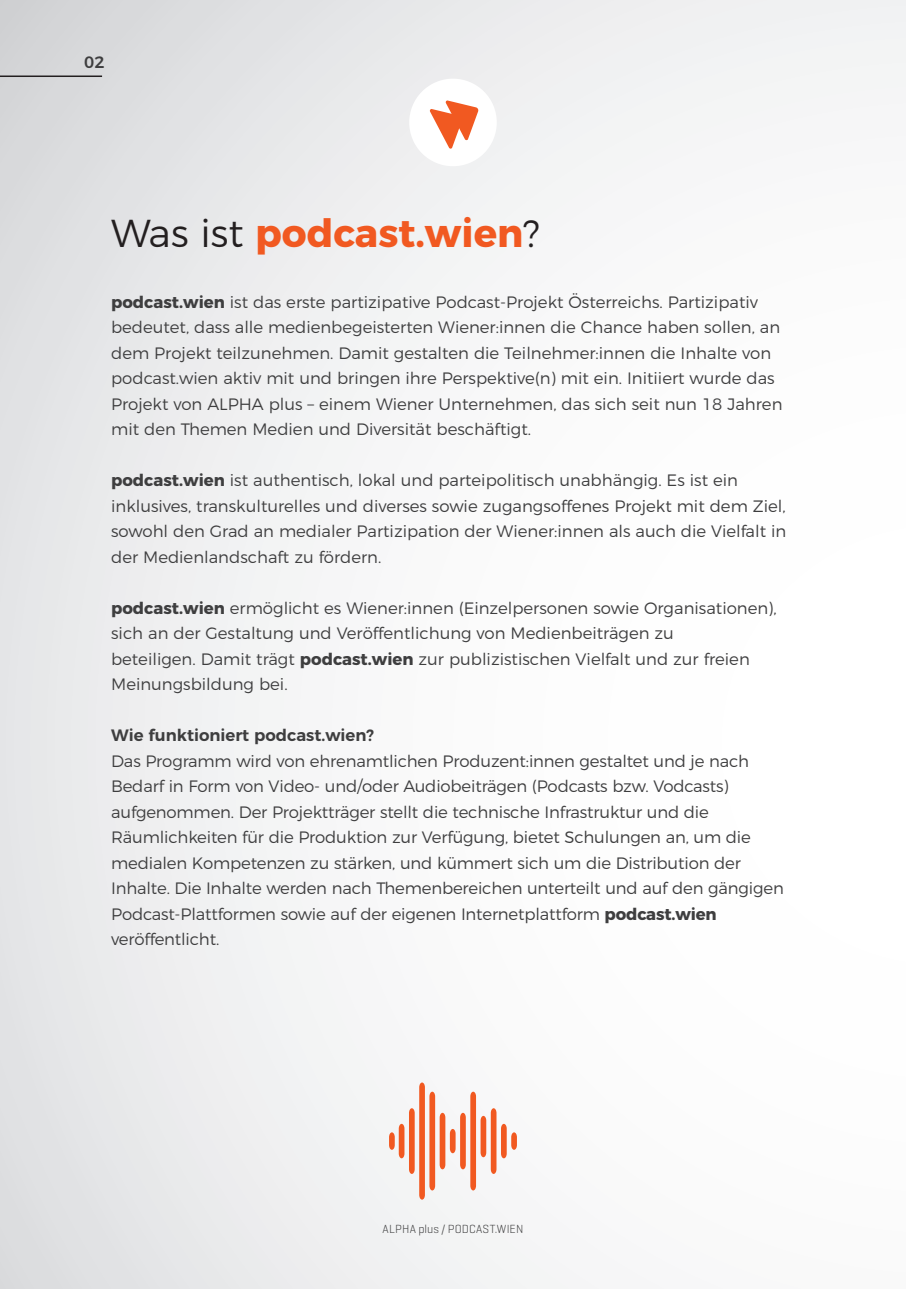
<style>
.page{position:relative;width:906px;height:1289px;background:#fff}
.page>*{position:absolute;margin:0;border:0;box-sizing:border-box;transform-origin:0 0}
.t1{font:700 38.85px "Montserrat";color:#f15921}
.t2{font:300 16.5px/25.5px "Montserrat";color:#3e3e3f}
.t3{font:600 16.5px "Montserrat";color:#3e3e3f}
.t4{font:500 16.5px "Montserrat";color:#3e3e3f}
.t5{font:300 12px "Geogrotesque";letter-spacing:.015em;color:#3e3e3f}
.s1{font-weight:300;color:#231f20}
.s2{font-weight:700}
</style>
<div class="page">
<div style="left:0;top:0;width:906px;height:1288px;background:linear-gradient(to right,#e5e6e7,#fff)"></div>
<hr style="left:0;top:75px;width:102px;height:2px;background:#231f20">
<svg style="left:403px;top:72px;width:100px;height:100px"></svg>
<svg style="left:389px;top:1082px;width:128px;height:117px"></svg>
<p class="t4" style="left:84px;top:49px;width:22px">02</p>
<h1 class="t1" style="left:111px;top:201px;width:430px"><span class="s1">Was ist</span> podcast.wien<span class="s1">?</span></h1>
<p class="t2" style="left:111px;top:287px;width:673px"><span class="s2">podcast.wien</span> ist das erste partizipative Podcast-Projekt Österreichs. Partizipativ bedeutet, dass alle medienbegeisterten Wiener:innen die Chance haben sollen, an dem Projekt teilzunehmen. Damit gestalten die Teilnehmer:innen die Inhalte von podcast.wien aktiv mit und bringen ihre Perspektive(n) mit ein. Initiiert wurde das Projekt von ALPHA plus – einem Wiener Unternehmen, das sich seit nun 18 Jahren mit den Themen Medien und Diversität beschäftigt.</p>
<p class="t2" style="left:111px;top:466px;width:677px"><span class="s2">podcast.wien</span> ist authentisch, lokal und parteipolitisch unabhängig. Es ist ein inklusives, transkulturelles und diverses sowie zugangsoffenes Projekt mit dem Ziel, sowohl den Grad an medialer Partizipation der Wiener:innen als auch die Vielfalt in der Medienlandschaft zu fördern.</p>
<p class="t2" style="left:111px;top:593px;width:667px"><span class="s2">podcast.wien</span> ermöglicht es Wiener:innen (Einzelpersonen sowie Organisationen), sich an der Gestaltung und Veröffentlichung von Medienbeiträgen zu<br>beteiligen. Damit trägt <span class="s2">podcast.wien</span> zur publizistischen Vielfalt und zur freien Meinungsbildung bei.</p>
<p class="t3" style="left:111px;top:722px;width:264px">Wie funktioniert podcast.wien?</p>
<p class="t2" style="left:111px;top:746px;width:674px">Das Programm wird von ehrenamtlichen Produzent:innen gestaltet und je nach Bedarf in Form von Video- und/oder Audiobeiträgen (Podcasts bzw. Vodcasts) aufgenommen. Der Projektträger stellt die technische Infrastruktur und die Räumlichkeiten für die Produktion zur Verfügung, bietet Schulungen an, um die medialen Kompetenzen zu stärken, und kümmert sich um die Distribution der Inhalte. Die Inhalte werden nach Themenbereichen unterteilt und auf den gängigen Podcast-Plattformen sowie auf der eigenen Internetplattform <span class="s2">podcast.wien </span>veröffentlicht.</p>
<p class="t5" style="left:382px;top:1221px;width:142px">ALPHA plus / PODCAST.WIEN</p>
</div>
